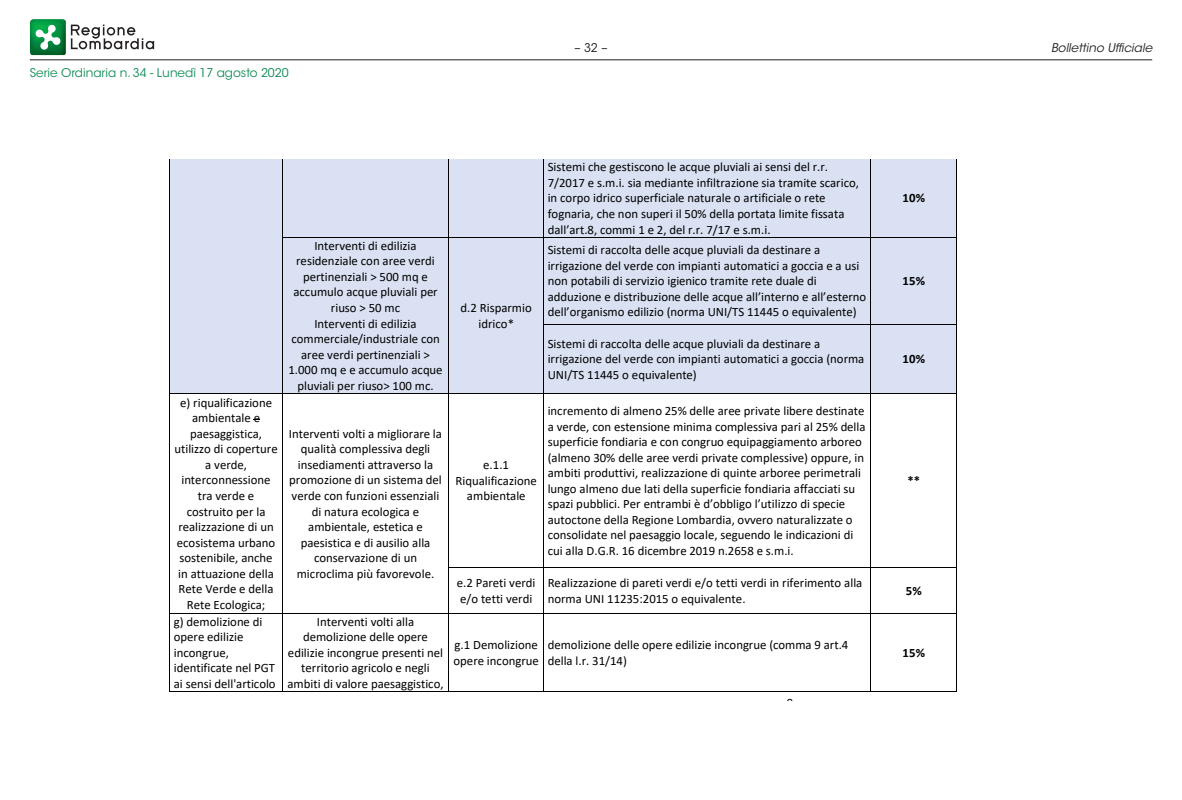
<style>
.page{position:relative;width:1182px;height:800px;background:#fff}
.page>*{position:absolute;margin:0;border:0;box-sizing:border-box;transform-origin:0 0}
.t1{font:12.75px/15.6px "Calibri";color:#000}
.t2{font:700 12.75px "Calibri";letter-spacing:.005em;color:#000}
.t3{font:12px "ITC Avant Garde Std";color:#108c56}
.t4{font:italic 12px "ITC Avant Garde Std";color:#231f20}
.t5{font:12px "ITC Avant Garde Std";color:#231f20}
</style>
<div class="page">
<svg style="left:71px;top:25px;width:83px;height:24px"></svg>
<img style="left:30px;top:19px;width:36px;height:36px">
<svg style="left:35px;top:24px;width:26px;height:26px"></svg>
<hr style="left:30px;top:59px;width:1121px;height:1px;background:#231f20">
<div style="left:170px;top:159px;width:112px;height:78px;background:#d9e1f2"></div>
<div style="left:283px;top:159px;width:165px;height:78px;background:#d9e1f2"></div>
<div style="left:449px;top:159px;width:94px;height:78px;background:#d9e1f2"></div>
<div style="left:543px;top:159px;width:327px;height:78px;background:#d9e1f2"></div>
<div style="left:870px;top:159px;width:86px;height:78px;background:#d9e1f2"></div>
<hr style="left:169px;top:159px;width:1px;height:78px;background:#000">
<hr style="left:282px;top:159px;width:1px;height:78px;background:#000">
<hr style="left:448px;top:159px;width:1px;height:78px;background:#000">
<hr style="left:543px;top:159px;width:1px;height:78px;background:#000">
<hr style="left:870px;top:159px;width:1px;height:78px;background:#000">
<hr style="left:956px;top:159px;width:1px;height:78px;background:#000">
<div style="left:170px;top:237px;width:112px;height:87px;background:#d9e1f2"></div>
<div style="left:283px;top:237px;width:165px;height:156px;background:#d9e1f2"></div>
<div style="left:449px;top:237px;width:94px;height:156px;background:#d9e1f2"></div>
<div style="left:543px;top:237px;width:327px;height:87px;background:#d9e1f2"></div>
<div style="left:870px;top:237px;width:86px;height:87px;background:#d9e1f2"></div>
<hr style="left:282px;top:237px;width:166px;height:1px;background:#000">
<hr style="left:449px;top:237px;width:94px;height:1px;background:#000">
<hr style="left:544px;top:237px;width:326px;height:1px;background:#000">
<hr style="left:870px;top:237px;width:86px;height:1px;background:#000">
<hr style="left:169px;top:237px;width:1px;height:87px;background:#000">
<hr style="left:282px;top:237px;width:1px;height:87px;background:#000">
<hr style="left:448px;top:237px;width:1px;height:87px;background:#000">
<hr style="left:543px;top:237px;width:1px;height:87px;background:#000">
<hr style="left:870px;top:237px;width:1px;height:87px;background:#000">
<hr style="left:956px;top:237px;width:1px;height:87px;background:#000">
<div style="left:170px;top:324px;width:112px;height:69px;background:#d9e1f2"></div>
<div style="left:543px;top:325px;width:327px;height:68px;background:#d9e1f2"></div>
<div style="left:870px;top:325px;width:86px;height:68px;background:#d9e1f2"></div>
<hr style="left:544px;top:324px;width:326px;height:1px;background:#000">
<hr style="left:870px;top:324px;width:86px;height:1px;background:#000">
<hr style="left:169px;top:325px;width:1px;height:68px;background:#000">
<hr style="left:282px;top:325px;width:1px;height:68px;background:#000">
<hr style="left:448px;top:325px;width:1px;height:68px;background:#000">
<hr style="left:543px;top:325px;width:1px;height:68px;background:#000">
<hr style="left:870px;top:325px;width:1px;height:68px;background:#000">
<hr style="left:956px;top:325px;width:1px;height:68px;background:#000">
<hr style="left:170px;top:393px;width:112px;height:1px;background:#000">
<hr style="left:282px;top:393px;width:166px;height:1px;background:#000">
<hr style="left:449px;top:393px;width:94px;height:1px;background:#000">
<hr style="left:544px;top:393px;width:326px;height:1px;background:#000">
<hr style="left:870px;top:393px;width:86px;height:1px;background:#000">
<hr style="left:169px;top:393px;width:1px;height:174px;background:#000">
<hr style="left:282px;top:393px;width:1px;height:174px;background:#000">
<hr style="left:448px;top:393px;width:1px;height:174px;background:#000">
<hr style="left:543px;top:393px;width:1px;height:174px;background:#000">
<hr style="left:870px;top:393px;width:1px;height:174px;background:#000">
<hr style="left:956px;top:393px;width:1px;height:174px;background:#000">
<hr style="left:449px;top:567px;width:94px;height:1px;background:#000">
<hr style="left:544px;top:567px;width:326px;height:1px;background:#000">
<hr style="left:870px;top:567px;width:86px;height:1px;background:#000">
<hr style="left:169px;top:568px;width:1px;height:45px;background:#000">
<hr style="left:282px;top:568px;width:1px;height:45px;background:#000">
<hr style="left:448px;top:568px;width:1px;height:45px;background:#000">
<hr style="left:543px;top:568px;width:1px;height:45px;background:#000">
<hr style="left:870px;top:568px;width:1px;height:45px;background:#000">
<hr style="left:956px;top:568px;width:1px;height:45px;background:#000">
<hr style="left:170px;top:613px;width:112px;height:1px;background:#000">
<hr style="left:282px;top:613px;width:166px;height:1px;background:#000">
<hr style="left:449px;top:613px;width:94px;height:1px;background:#000">
<hr style="left:544px;top:613px;width:326px;height:1px;background:#000">
<hr style="left:870px;top:613px;width:86px;height:1px;background:#000">
<hr style="left:169px;top:613px;width:1px;height:78px;background:#000">
<hr style="left:170px;top:691px;width:112px;height:1px;background:#000">
<hr style="left:282px;top:613px;width:1px;height:78px;background:#000">
<hr style="left:282px;top:691px;width:166px;height:1px;background:#000">
<hr style="left:448px;top:613px;width:1px;height:78px;background:#000">
<hr style="left:449px;top:691px;width:94px;height:1px;background:#000">
<hr style="left:543px;top:613px;width:1px;height:78px;background:#000">
<hr style="left:544px;top:691px;width:326px;height:1px;background:#000">
<hr style="left:870px;top:613px;width:1px;height:78px;background:#000">
<hr style="left:870px;top:691px;width:86px;height:1px;background:#000">
<hr style="left:956px;top:613px;width:1px;height:78px;background:#000">
<p class="t3" style="left:30px;top:65px;width:260px">Serie Ordinaria n. 34 - Lunedì 17 agosto 2020</p>
<p class="t5" style="left:574px;top:40px;width:34px">– 32 –</p>
<p class="t4" style="left:1050px;top:40px;width:103px">Bollettino Ufficiale</p>
<p class="t1" style="left:174px;top:394px;width:105px;text-align:center">e) riqualificazione ambientale e paesaggistica, utilizzo di coperture a verde, interconnessione tra verde e costruito per la realizzazione di un ecosistema urbano sostenibile, anche in attuazione della<br>Rete Verde e della<br>Rete Ecologica;</p>
<p class="t1" style="left:288px;top:237px;width:156px;text-align:center">Interventi di edilizia residenziale con aree verdi pertinenziali &gt; 500 mq e accumulo acque pluviali per riuso &gt; 50 mc<br>Interventi di edilizia commerciale/industriale con aree verdi pertinenziali &gt;<br>1.000 mq e e accumulo acque pluviali per riuso&gt; 100 mc.</p>
<p class="t1" style="left:289px;top:425px;width:154px;text-align:center">Interventi volti a migliorare la qualità complessiva degli insediamenti attraverso la promozione di un sistema del verde con funzioni essenziali di natura ecologica e ambientale, estetica e paesistica e di ausilio alla conservazione di un microclima più favorevole.</p>
<p class="t1" style="left:174px;top:613px;width:103px">g) demolizione di opere edilizie incongrue, identificate nel PGT ai sensi dell'articolo</p>
<p class="t1" style="left:287px;top:613px;width:158px;text-align:center">Interventi volti alla demolizione delle opere edilizie incongrue presenti nel territorio agricolo e negli ambiti di valore paesaggistico,</p>
<p class="t1" style="left:460px;top:299px;width:73px;text-align:center">d.2 Risparmio idrico*</p>
<p class="t1" style="left:455px;top:457px;width:83px;text-align:center">e.1.1<br>Riqualificazione ambientale</p>
<p class="t1" style="left:547px;top:159px;width:313px">Sistemi che gestiscono le acque pluviali ai sensi del r.r.<br>7/2017 e s.m.i. sia mediante infiltrazione sia tramite scarico, in corpo idrico superficiale naturale o artificiale o rete fognaria, che non superi il 50% della portata limite fissata dall’art.8, commi 1 e 2, del r.r. 7/17 e s.m.i.</p>
<p class="t1" style="left:547px;top:242px;width:320px">Sistemi di raccolta delle acque pluviali da destinare a irrigazione del verde con impianti automatici a goccia e a usi non potabili di servizio igienico tramite rete duale di adduzione e distribuzione delle acque all’interno e all’esterno dell’organismo edilizio (norma UNI/TS 11445 o equivalente)</p>
<p class="t1" style="left:547px;top:335px;width:318px">Sistemi di raccolta delle acque pluviali da destinare a irrigazione del verde con impianti automatici a goccia (norma<br>UNI/TS 11445 o equivalente)</p>
<p class="t1" style="left:547px;top:402px;width:319px">incremento di almeno 25% delle aree private libere destinate a verde, con estensione minima complessiva pari al 25% della superficie fondiaria e con congruo equipaggiamento arboreo (almeno 30% delle aree verdi private complessive) oppure, in ambiti produttivi, realizzazione di quinte arboree perimetrali lungo almeno due lati della superficie fondiaria affacciati su spazi pubblici. Per entrambi è d’obbligo l’utilizzo di specie autoctone della Regione Lombardia, ovvero naturalizzate o consolidate nel paesaggio locale, seguendo le indicazioni di cui alla D.G.R. 16 dicembre 2019 n.2658 e s.m.i.</p>
<p class="t2" style="left:902px;top:189px;width:24px">10%</p>
<p class="t2" style="left:902px;top:272px;width:24px">15%</p>
<p class="t2" style="left:902px;top:350px;width:24px">10%</p>
<p class="t2" style="left:907px;top:471px;width:14px">**</p>
<p class="t1" style="left:457px;top:574px;width:80px">e.2 Pareti verdi e/o tetti verdi</p>
<p class="t1" style="left:547px;top:574px;width:316px">Realizzazione di pareti verdi e/o tetti verdi in riferimento alla norma UNI 11235:2015 o equivalente.</p>
<p class="t2" style="left:905px;top:581px;width:17px">5%</p>
<p class="t1" style="left:453px;top:636px;width:87px">g.1 Demolizione opere incongrue</p>
<p class="t1" style="left:547px;top:636px;width:302px">demolizione delle opere edilizie incongrue (comma 9 art.4 della l.r. 31/14)</p>
<p class="t2" style="left:902px;top:643px;width:24px">15%</p>
<p class="t1" style="left:786px;top:695px;width:8px">9</p>
</div>
